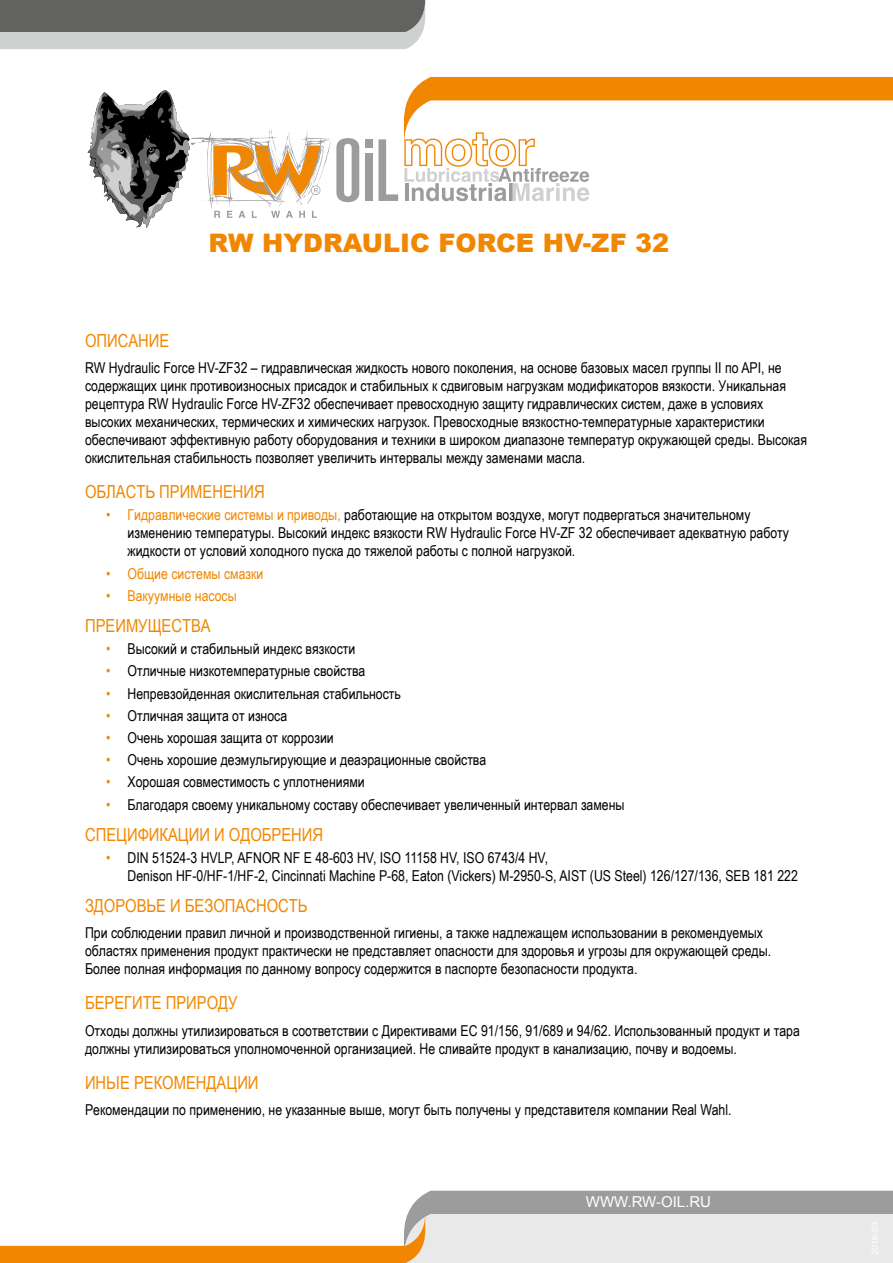
<style>
.page{position:relative;width:893px;height:1263px;background:#fff}
.page>*{position:absolute;margin:0;border:0;box-sizing:border-box;transform-origin:0 0}
.t1{font:900 25.5px "Arial";color:#f18700}
.t2{font:18px "Arial Narrow";color:#f18700}
.t3{font:15px/18px "Arial Narrow";color:#000}
.t4{font:15px "Arial Narrow";color:#f18700}
.t5{font:15px "Arial";color:#fff}
.s1{color:#f18700}
</style>
<div class="page">
<svg style="left:0;top:1191px;width:893px;height:72px"></svg>
<svg style="left:88px;top:90px;width:271px;height:138px"></svg>
<svg style="left:378px;top:139px;width:20px;height:62px"></svg>
<div style="left:365px;top:139px;width:8px;height:9px;background:#9c9c9d"></div>
<div style="left:365px;top:153px;width:8px;height:48px;background:#9c9c9d"></div>
<svg style="left:404px;top:77px;width:489px;height:124px"></svg>
<svg style="left:0;top:0;width:425px;height:49px;background:#888988"></svg>
<h1 class="t1" style="left:208px;top:224px;width:462px">RW HYDRAULIC FORCE HV-ZF 32</h1>
<p class="t2" style="left:85px;top:327px;width:86px">ОПИСАНИЕ</p>
<p class="t3" style="left:85px;top:358px;width:723px">RW Hydraulic Force HV-ZF32 – гидравлическая жидкость нового поколения, на основе базовых масел группы II по API, не содержащих цинк противоизносных присадок и стабильных к сдвиговым нагрузкам модификаторов вязкости. Уникальная рецептура RW Hydraulic Force HV-ZF32 обеспечивает превосходную защиту гидравлических систем, даже в условиях высоких механических, термических и химических нагрузок. Превосходные вязкостно-температурные характеристики обеспечивают эффективную работу оборудования и техники в широком диапазоне температур окружающей среды. Высокая окислительная стабильность позволяет увеличить интервалы между заменами масла.</p>
<p class="t2" style="left:85px;top:479px;width:181px">ОБЛАСТЬ ПРИМЕНЕНИЯ</p>
<p class="t3" style="left:128px;top:506px;width:663px;text-indent:-21px"><span class="s1">• Гидравлические системы и приводы,</span> работающие на открытом воздухе, могут подвергаться значительному изменению температуры. Высокий индекс вязкости RW Hydraulic Force HV-ZF 32 обеспечивает адекватную работу жидкости от условий холодного пуска до тяжелой работы с полной нагрузкой.</p>
<p class="t4" style="left:106px;top:562px;width:159px">• Общие системы смазки</p>
<p class="t4" style="left:106px;top:585px;width:132px">• Вакуумные насосы</p>
<p class="t2" style="left:85px;top:612px;width:127px">ПРЕИМУЩЕСТВА</p>
<p class="t3" style="left:106px;top:639px;width:251px"><span class="s1">•</span> Высокий и стабильный индекс вязкости</p>
<p class="t3" style="left:106px;top:661px;width:261px"><span class="s1">•</span> Отличные низкотемпературные свойства</p>
<p class="t3" style="left:106px;top:684px;width:296px"><span class="s1">•</span> Непревзойденная окислительная стабильность</p>
<p class="t3" style="left:106px;top:706px;width:182px"><span class="s1">•</span> Отличная защита от износа</p>
<p class="t3" style="left:106px;top:728px;width:229px"><span class="s1">•</span> Очень хорошая защита от коррозии</p>
<p class="t3" style="left:106px;top:750px;width:382px"><span class="s1">•</span> Очень хорошие деэмульгирующие и деаэрационные свойства</p>
<p class="t3" style="left:106px;top:773px;width:260px"><span class="s1">•</span> Хорошая совместимость с уплотнениями</p>
<p class="t3" style="left:106px;top:795px;width:520px"><span class="s1">•</span> Благодаря своему уникальному составу обеспечивает увеличенный интервал замены</p>
<p class="t2" style="left:85px;top:821px;width:240px">СПЕЦИФИКАЦИИ И ОДОБРЕНИЯ</p>
<p class="t3" style="left:128px;top:848px;width:672px;text-indent:-21px"><span class="s1">•</span> DIN 51524-3 HVLP, AFNOR NF E 48-603 HV, ISO 11158 HV, ISO 6743/4 HV,<br>Denison HF-0/HF-1/HF-2, Cincinnati Machine P-68, Eaton (Vickers) M-2950-S, AIST (US Steel) 126/127/136, SEB 181 222</p>
<p class="t2" style="left:85px;top:892px;width:224px">ЗДОРОВЬЕ И БЕЗОПАСНОСТЬ</p>
<p class="t3" style="left:85px;top:923px;width:688px">При соблюдении правил личной и производственной гигиены, а также надлежащем использовании в рекомендуемых областях применения продукт практически не представляет опасности для здоровья и угрозы для окружающей среды.<br>Более полная информация по данному вопросу содержится в паспорте безопасности продукта.</p>
<p class="t2" style="left:85px;top:989px;width:154px">БЕРЕГИТЕ ПРИРОДУ</p>
<p class="t3" style="left:85px;top:1021px;width:716px">Отходы должны утилизироваться в соответствии с Директивами EC 91/156, 91/689 и 94/62. Использованный продукт и тара должны утилизироваться уполномоченной организацией. Не сливайте продукт в канализацию, почву и водоемы.</p>
<p class="t2" style="left:85px;top:1069px;width:175px">ИНЫЕ РЕКОМЕНДАЦИИ</p>
<p class="t3" style="left:85px;top:1100px;width:648px">Рекомендации по применению, не указанные выше, могут быть получены у представителя компании Real Wahl.</p>
<p class="t5" style="left:586px;top:1192px;width:127px">WWW.RW-OIL.RU</p>
</div>
